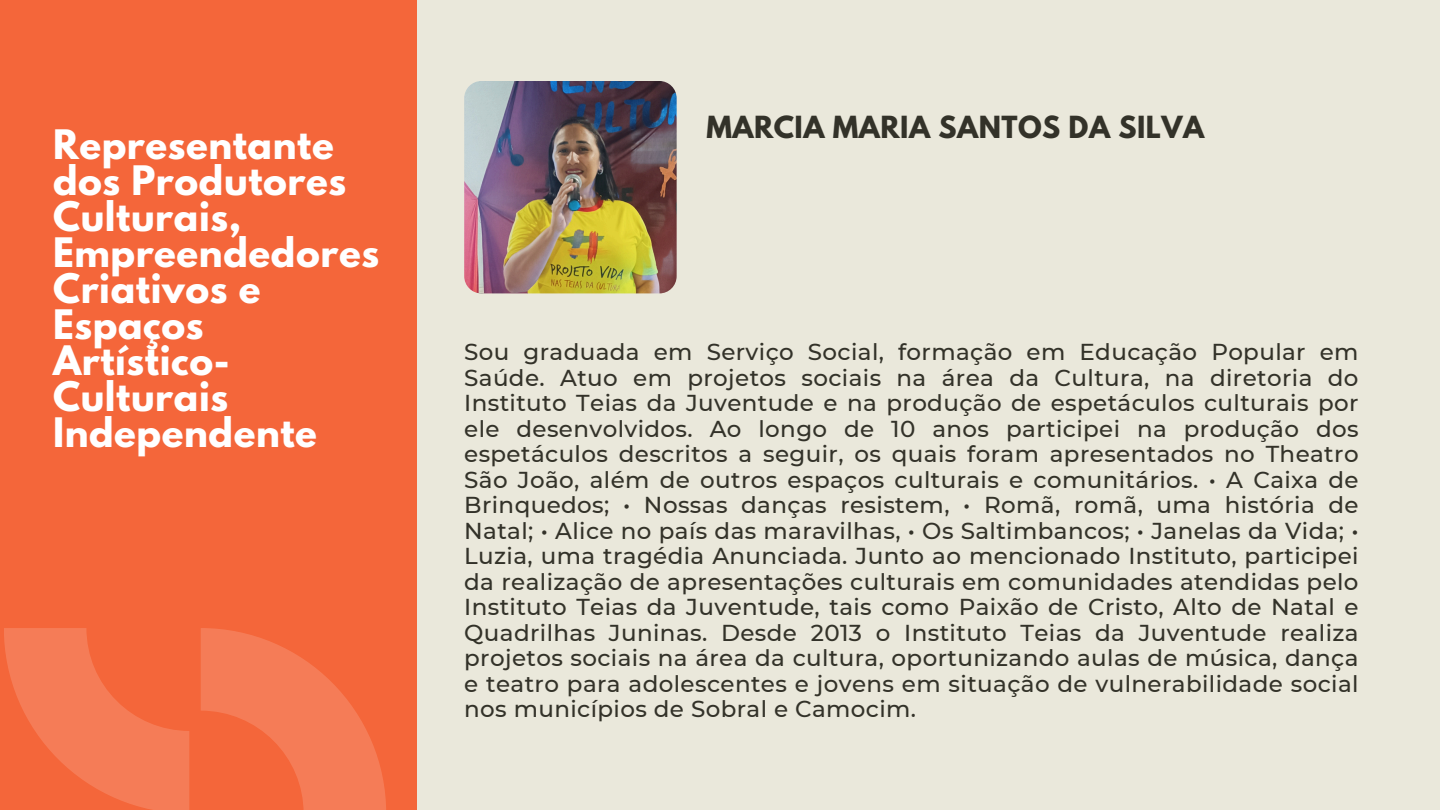
<style>
.page{position:relative;width:1440px;height:810px;background:#eae8db}
.page>*{position:absolute;margin:0;border:0;box-sizing:border-box;transform-origin:0 0}
.t1{font:700 36px/36px "League Spartan";letter-spacing:.015em;color:#fff}
.t2{font:700 27px "League Spartan";letter-spacing:.015em;color:#333229}
.t3{font:500 23px/25.5px "Montserrat";letter-spacing:.015em;color:#333229;text-align:justify}
</style>
<div class="page">
<div style="left:0;top:0;width:417px;height:810px;background:#f4663a"></div>
<svg style="left:4px;top:628px;width:185px;height:182px"></svg>
<svg style="left:201px;top:628px;width:185px;height:182px"></svg>
<img style="left:464px;top:81px;width:213px;height:212px;border-radius:17px">
<p class="t1" style="left:53px;top:131px;width:328px">Representante dos Produtores<br>Culturais,<br>Empreendedores<br>Criativos e<br>Espaços<br>Artístico-<br>Culturais<br>Independente</p>
<p class="t2" style="left:706px;top:114px;width:499px">MARCIA MARIA SANTOS DA SILVA</p>
<p class="t3" style="left:464px;top:339px;width:896px">Sou graduada em Serviço Social, formação em Educação Popular em Saúde. Atuo em projetos sociais na área da Cultura, na diretoria do Instituto Teias da Juventude e na produção de espetáculos culturais por ele desenvolvidos. Ao longo de 10 anos participei na produção dos espetáculos descritos a seguir, os quais foram apresentados no Theatro São João, além de outros espaços culturais e comunitários. • A Caixa de Brinquedos; • Nossas danças resistem, • Romã, romã, uma história de Natal; • Alice no país das maravilhas, • Os Saltimbancos; • Janelas da Vida; • Luzia, uma tragédia Anunciada. Junto ao mencionado Instituto, participei da realização de apresentações culturais em comunidades atendidas pelo Instituto Teias da Juventude, tais como Paixão de Cristo, Alto de Natal e Quadrilhas Juninas. Desde 2013 o Instituto Teias da Juventude realiza projetos sociais na área da cultura, oportunizando aulas de música, dança e teatro para adolescentes e jovens em situação de vulnerabilidade social nos municípios de Sobral e Camocim.</p>
</div>
